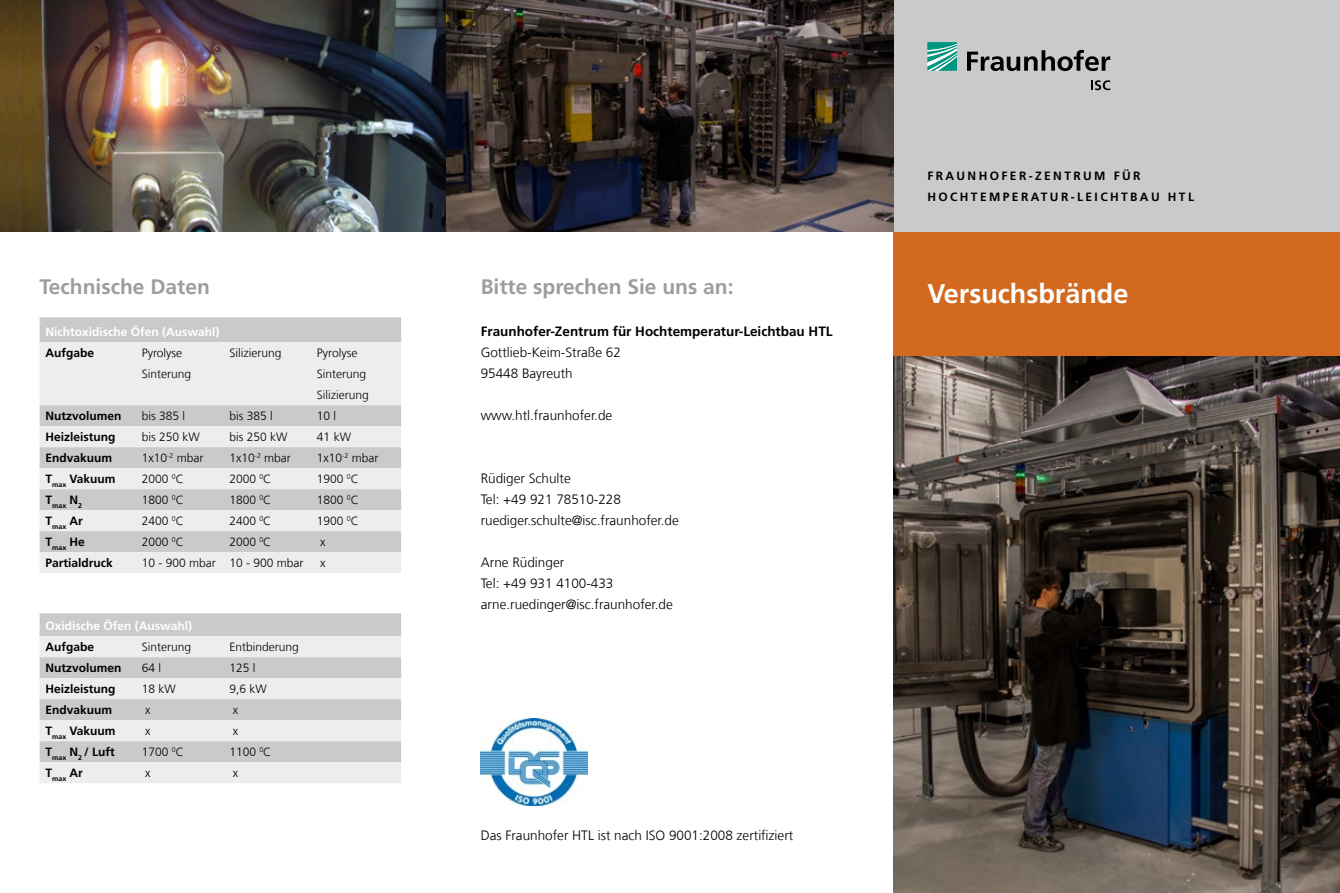
<style>
.page{position:relative;width:1340px;height:893px;background:#fff}
.page>*{position:absolute;margin:0;border:0;box-sizing:border-box;transform-origin:0 0}
.t1{font:700 27px "Frutiger LT Com";color:#fff}
.t2{font:700 21px "Frutiger LT Com";color:#9d9d9c}
.t3{font:300 13.5px/21px "Frutiger LT Com";color:#000}
.t4{font:700 13.5px "Frutiger LT Com";color:#000}
.t5{font:300 12px/21px "Frutiger LT Com";color:#000}
.t6{font:700 12px "Frutiger LT Com";color:#000}
.t7{font:700 12px "Frutiger LT Com";color:#fff}
.t8{font:700 12px/21px "Frutiger LT Com";letter-spacing:.2em;color:#000}
.t9{font:700 7.05px "Frutiger LT Com";color:#000}
</style>
<div class="page">
<img style="left:893px;top:355px;width:446px;height:538px">
<div style="left:893px;top:231px;width:446px;height:124px;background:#d2691e"></div>
<div style="left:0;top:0;width:1339px;height:231px;background:#c8cacc"></div>
<svg style="left:927px;top:42px;width:30px;height:29px"></svg>
<svg style="left:967px;top:50px;width:143px;height:21px"></svg>
<svg style="left:1091px;top:80px;width:19px;height:10px"></svg>
<img style="left:480px;top:719px;width:107px;height:87px">
<img style="left:0;top:0;width:893px;height:231px">
<div style="left:40px;top:317px;width:361px;height:109px;background:#c8cacc"></div>
<div style="left:40px;top:342px;width:361px;height:63px;background:#ededed"></div>
<svg style="left:40px;top:426px;width:361px;height:147px;background:#dddedf"></svg>
<div style="left:40px;top:613px;width:361px;height:23px;background:#c8cacc"></div>
<svg style="left:40px;top:636px;width:361px;height:147px;background:#dddedf"></svg>
<h2 class="t2" style="left:40px;top:275px;width:172px">Technische Daten</h2>
<p class="t7" style="left:46px;top:325px;width:175px">Nichtoxidische Öfen (Auswahl)</p>
<p class="t6" style="left:46px;top:346px;width:50px">Aufgabe</p>
<p class="t5" style="left:142px;top:343px;width:51px">Pyrolyse<br>Sinterung</p>
<p class="t5" style="left:229px;top:343px;width:53px">Silizierung</p>
<p class="t5" style="left:317px;top:343px;width:53px">Pyrolyse<br>Sinterung<br>Silizierung</p>
<p class="t6" style="left:46px;top:409px;width:78px">Nutzvolumen</p>
<p class="t5" style="left:142px;top:406px;width:45px">bis 385 l</p>
<p class="t5" style="left:229px;top:406px;width:45px">bis 385 l</p>
<p class="t5" style="left:317px;top:406px;width:21px">10 l</p>
<p class="t6" style="left:46px;top:430px;width:72px">Heizleistung</p>
<p class="t5" style="left:142px;top:427px;width:60px">bis 250 kW</p>
<p class="t5" style="left:229px;top:427px;width:60px">bis 250 kW</p>
<p class="t5" style="left:317px;top:427px;width:36px">41 kW</p>
<p class="t6" style="left:46px;top:451px;width:68px">Endvakuum</p>
<p class="t5" style="left:142px;top:448px;width:63px">1x10<sup>-2</sup> mbar</p>
<p class="t5" style="left:229px;top:448px;width:63px">1x10<sup>-2</sup> mbar</p>
<p class="t5" style="left:317px;top:448px;width:63px">1x10<sup>-2</sup> mbar</p>
<p class="t6" style="left:46px;top:472px;width:72px">T<sub>max</sub> Vakuum</p>
<p class="t5" style="left:142px;top:469px;width:43px">2000 <sup>0</sup>C</p>
<p class="t5" style="left:229px;top:469px;width:43px">2000 <sup>0</sup>C</p>
<p class="t5" style="left:317px;top:469px;width:43px">1900 <sup>0</sup>C</p>
<p class="t9" style="left:46px;top:502px;width:38px"><sup>T</sup>max <sup>N</sup>2</p>
<p class="t5" style="left:142px;top:490px;width:43px">1800 <sup>0</sup>C</p>
<p class="t5" style="left:229px;top:490px;width:43px">1800 <sup>0</sup>C</p>
<p class="t5" style="left:317px;top:490px;width:43px">1800 <sup>0</sup>C</p>
<p class="t6" style="left:46px;top:514px;width:39px">T<sub>max</sub> Ar</p>
<p class="t5" style="left:142px;top:511px;width:43px">2400 <sup>0</sup>C</p>
<p class="t5" style="left:229px;top:511px;width:43px">2400 <sup>0</sup>C</p>
<p class="t5" style="left:317px;top:511px;width:43px">1900 <sup>0</sup>C</p>
<p class="t6" style="left:46px;top:535px;width:41px">T<sub>max</sub> He</p>
<p class="t5" style="left:142px;top:532px;width:43px">2000 <sup>0</sup>C</p>
<p class="t5" style="left:229px;top:532px;width:43px">2000 <sup>0</sup>C</p>
<p class="t5" style="left:320px;top:532px;width:7px">x</p>
<p class="t6" style="left:46px;top:556px;width:69px">Partialdruck</p>
<p class="t5" style="left:142px;top:553px;width:163px">10 - 900 mbar 10 - 900 mbar</p>
<p class="t5" style="left:320px;top:553px;width:7px">x</p>
<p class="t7" style="left:46px;top:619px;width:148px">Oxidische Öfen (Auswahl)</p>
<p class="t6" style="left:46px;top:640px;width:50px">Aufgabe</p>
<p class="t5" style="left:142px;top:637px;width:51px">Sinterung</p>
<p class="t5" style="left:229px;top:637px;width:71px">Entbinderung</p>
<p class="t6" style="left:46px;top:661px;width:78px">Nutzvolumen</p>
<p class="t5" style="left:142px;top:658px;width:21px">64 l</p>
<p class="t5" style="left:229px;top:658px;width:28px">125 l</p>
<p class="t6" style="left:46px;top:682px;width:72px">Heizleistung</p>
<p class="t5" style="left:142px;top:679px;width:36px">18 kW</p>
<p class="t5" style="left:229px;top:679px;width:39px">9,6 kW</p>
<p class="t6" style="left:46px;top:703px;width:68px">Endvakuum</p>
<p class="t5" style="left:145px;top:700px;width:7px">x</p>
<p class="t5" style="left:233px;top:700px;width:7px">x</p>
<p class="t6" style="left:46px;top:724px;width:72px">T<sub>max</sub> Vakuum</p>
<p class="t5" style="left:145px;top:721px;width:7px">x</p>
<p class="t5" style="left:233px;top:721px;width:7px">x</p>
<p class="t6" style="left:46px;top:745px;width:71px">T<sub>max</sub> N<sub>2</sub> / Luft</p>
<p class="t5" style="left:142px;top:742px;width:43px">1700 <sup>0</sup>C</p>
<p class="t5" style="left:229px;top:742px;width:43px">1100 <sup>0</sup>C</p>
<p class="t6" style="left:46px;top:766px;width:39px">T<sub>max</sub> Ar</p>
<p class="t5" style="left:145px;top:763px;width:7px">x</p>
<p class="t5" style="left:233px;top:763px;width:7px">x</p>
<h2 class="t2" style="left:480px;top:275px;width:254px">Bitte sprechen Sie uns an:</h2>
<p class="t4" style="left:480px;top:323px;width:353px">Fraunhofer-Zentrum für Hochtemperatur-Leichtbau HTL</p>
<p class="t3" style="left:480px;top:342px;width:142px">Gottlieb-Keim-Straße 62<br>95448 Bayreuth</p>
<p class="t3" style="left:480px;top:405px;width:133px">www.htl.fraunhofer.de</p>
<p class="t3" style="left:480px;top:468px;width:200px">Rüdiger Schulte<br>Tel: +49 921 78510-228 ruediger.schulte@isc.fraunhofer.de</p>
<p class="t3" style="left:480px;top:552px;width:194px">Arne Rüdinger<br>Tel: +49 931 4100-433 arne.ruedinger@isc.fraunhofer.de</p>
<p class="t3" style="left:480px;top:825px;width:314px">Das Fraunhofer HTL ist nach ISO 9001:2008 zertifiziert</p>
<p class="t8" style="left:927px;top:166px;width:268px">FRAUNHOFER-ZENTRUM FÜR<br>HOCHTEMPERATUR-LEICHTBAU HTL</p>
<h1 class="t1" style="left:927px;top:278px;width:203px">Versuchsbrände</h1>
</div>
